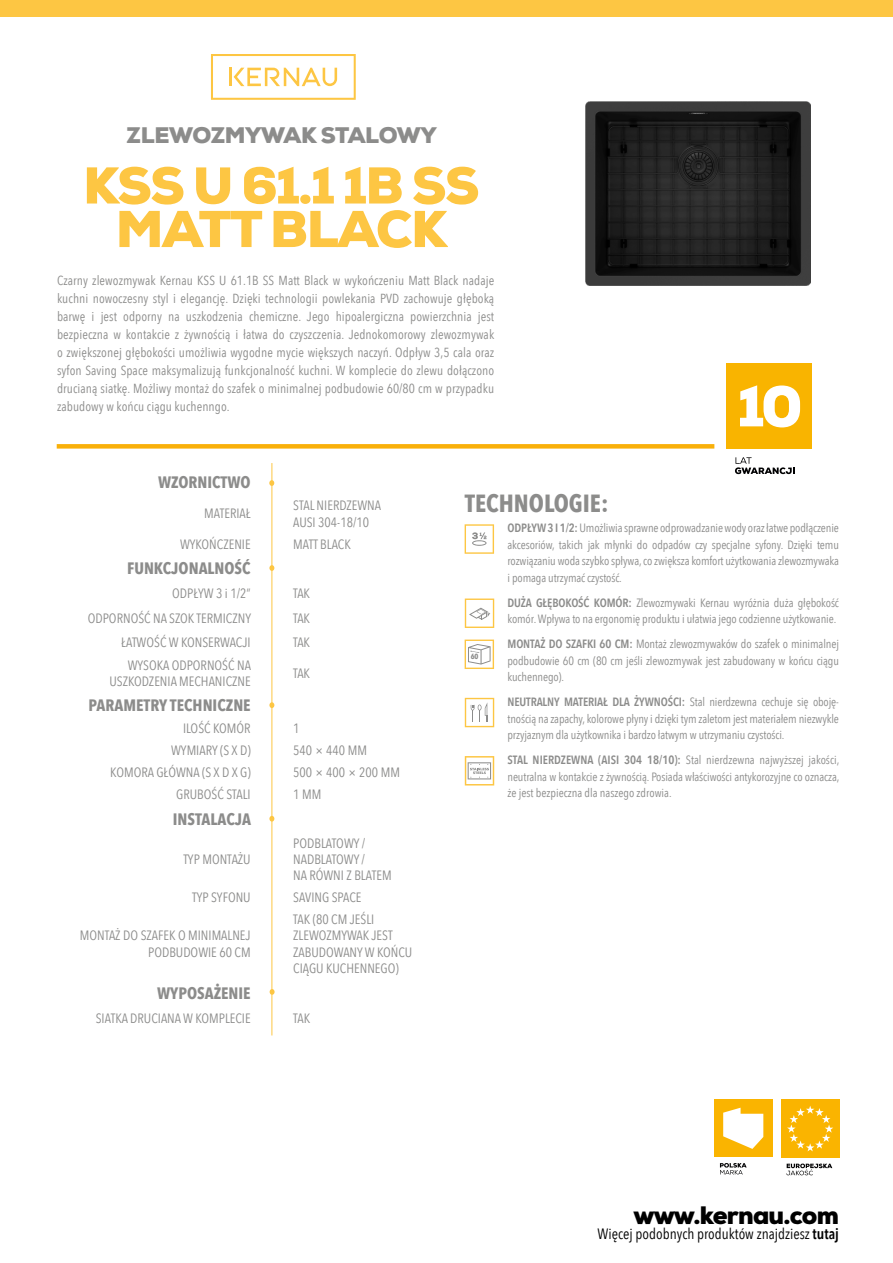
<style>
.page{position:relative;width:893px;height:1263px;background:#fff}
.page>*{position:absolute;margin:0;border:0;box-sizing:border-box;transform-origin:0 0}
.t1{font:900 51.6px/43.5px "Nexa";letter-spacing:-.025em;color:#fdc643;text-align:center}
.t2{font:900 25.2px "Nexa";letter-spacing:-.03em;color:#000}
.t3{font:700 24.75px "Avenir Next Condensed";color:#8c8c8b}
.t4{font:900 22.5px "Nexa";letter-spacing:-.015em;color:#8c8c8b}
.t5{font:700 16.5px "Avenir Next Condensed";color:#8c8c8b}
.t6{font:15px "Avenir Next Condensed";color:#000}
.t7{font:13.5px/16.2px "Avenir Next Condensed";color:#8c8c8b}
.t8{font:13.2px/18px "Avenir Next Condensed";letter-spacing:.005em;color:#8c8c8b;text-align:justify}
.t9{font:12px/16.5px "Avenir Next Condensed";letter-spacing:-.01em;color:#8c8c8b;text-align:justify}
.t10{font:700 7.5px "Avenir Next Condensed";color:#8c8c8b}
.s1{font-weight:600}
</style>
<div class="page">
<div style="left:727px;top:364px;width:85px;height:85px;background:#f9b400"></div>
<svg style="left:735px;top:457px;width:60px;height:17px"></svg>
<svg style="left:740px;top:385px;width:60px;height:42px"></svg>
<div style="left:0;top:0;width:893px;height:16px;background:#fdc643"></div>
<hr style="left:272px;top:463px;width:1px;height:572px;background:#fdc643">
<svg style="left:269px;top:702px;width:5px;height:6px"></svg>
<svg style="left:269px;top:565px;width:5px;height:6px"></svg>
<svg style="left:269px;top:816px;width:5px;height:5px"></svg>
<div style="left:57px;top:444px;width:657px;height:5px;background:#f9b009"></div>
<img style="left:586px;top:102px;width:225px;height:183px">
<svg style="left:211px;top:54px;width:145px;height:46px"></svg>
<svg style="left:269px;top:480px;width:5px;height:6px"></svg>
<svg style="left:465px;top:756px;width:29px;height:29px"></svg>
<svg style="left:465px;top:698px;width:29px;height:29px"></svg>
<svg style="left:465px;top:524px;width:29px;height:30px"></svg>
<svg style="left:465px;top:598px;width:29px;height:30px"></svg>
<div style="left:781px;top:1099px;width:59px;height:59px;background:#fab400"></div>
<svg style="left:787px;top:1106px;width:46px;height:45px"></svg>
<svg style="left:786px;top:1163px;width:46px;height:12px"></svg>
<div style="left:714px;top:1099px;width:58px;height:58px;background:#fab400"></div>
<svg style="left:720px;top:1163px;width:27px;height:11px"></svg>
<svg style="left:723px;top:1108px;width:40px;height:41px"></svg>
<svg style="left:465px;top:639px;width:29px;height:30px"></svg>
<svg style="left:270px;top:989px;width:5px;height:6px"></svg>
<h3 class="t4" style="left:127px;top:121px;width:312px">ZLEWOZMYWAK STALOWY</h3>
<h1 class="t1" style="left:83px;top:164px;width:398px">KSS U 61.1 1B SS<br>MATT BLACK</h1>
<p class="t8" style="left:57px;top:271px;width:439px">Czarny zlewozmywak Kernau KSS U 61.1B SS Matt Black w wykończeniu Matt Black nadaje kuchni nowoczesny styl i elegancję. Dzięki technologii powlekania PVD zachowuje głęboką barwę i jest odporny na uszkodzenia chemiczne. Jego hipoalergiczna powierzchnia jest bezpieczna w kontakcie z żywnością i łatwa do czyszczenia. Jednokomorowy zlewozmywak o zwiększonej głębokości umożliwia wygodne mycie większych naczyń. Odpływ 3,5 cala oraz syfon Saving Space maksymalizują funkcjonalność kuchni. W komplecie do zlewu dołączono drucianą siatkę. Możliwy montaż do szafek o minimalnej podbudowie 60/80 cm w przypadku zabudowy w końcu ciągu kuchenngo.</p>
<h3 class="t5" style="left:158px;top:472px;width:94px">WZORNICTWO</h3>
<p class="t7" style="left:204px;top:505px;width:48px">MATERIAŁ</p>
<p class="t7" style="left:293px;top:497px;width:89px">STAL NIERDZEWNA<br>AUSI 304-18/10</p>
<p class="t7" style="left:180px;top:535px;width:72px">WYKOŃCZENIE</p>
<p class="t7" style="left:293px;top:535px;width:59px">MATT BLACK</p>
<h3 class="t5" style="left:127px;top:558px;width:125px">FUNKCJONALNOŚĆ</h3>
<p class="t7" style="left:172px;top:585px;width:80px">ODPŁYW 3 i 1/2”</p>
<p class="t7" style="left:293px;top:585px;width:18px">TAK</p>
<p class="t7" style="left:88px;top:609px;width:165px">ODPORNOŚĆ NA SZOK TERMICZNY</p>
<p class="t7" style="left:293px;top:609px;width:18px">TAK</p>
<p class="t7" style="left:121px;top:633px;width:131px">ŁATWOŚĆ W KONSERWACJI</p>
<p class="t7" style="left:293px;top:633px;width:18px">TAK</p>
<p class="t7" style="left:109px;top:657px;width:143px;text-align:right">WYSOKA ODPORNOŚĆ NA<br>USZKODZENIA MECHANICZNE</p>
<p class="t7" style="left:293px;top:665px;width:18px">TAK</p>
<h3 class="t5" style="left:89px;top:695px;width:164px">PARAMETRY TECHNICZNE</h3>
<p class="t7" style="left:183px;top:720px;width:69px">ILOŚĆ KOMÓR</p>
<p class="t7" style="left:293px;top:720px;width:8px">1</p>
<p class="t7" style="left:171px;top:742px;width:81px">WYMIARY (S X D)</p>
<p class="t7" style="left:293px;top:742px;width:75px">540 × 440 MM</p>
<p class="t7" style="left:110px;top:764px;width:142px">KOMORA GŁÓWNA (S X D X G)</p>
<p class="t7" style="left:293px;top:764px;width:108px">500 × 400 × 200 MM</p>
<p class="t7" style="left:176px;top:786px;width:76px">GRUBOŚĆ STALI</p>
<p class="t7" style="left:293px;top:786px;width:30px">1 MM</p>
<h3 class="t5" style="left:173px;top:809px;width:80px">INSTALACJA</h3>
<p class="t7" style="left:183px;top:850px;width:69px">TYP MONTAŻU</p>
<p class="t7" style="left:293px;top:834px;width:100px">PODBLATOWY /<br>NADBLATOWY /<br>NA RÓWNI Z BLATEM</p>
<p class="t7" style="left:192px;top:889px;width:60px">TYP SYFONU</p>
<p class="t7" style="left:293px;top:889px;width:70px">SAVING SPACE</p>
<p class="t7" style="left:80px;top:927px;width:172px;text-align:right">MONTAŻ DO SZAFEK O MINIMALNEJ<br>PODBUDOWIE 60 CM</p>
<p class="t7" style="left:293px;top:911px;width:121px">TAK (80 CM JEŚLI<br>ZLEWOZMYWAK JEST<br>ZABUDOWANY W KOŃCU<br>CIĄGU KUCHENNEGO)</p>
<h3 class="t5" style="left:157px;top:983px;width:95px">WYPOSAŻENIE</h3>
<p class="t7" style="left:96px;top:1009px;width:156px">SIATKA DRUCIANA W KOMPLECIE</p>
<p class="t7" style="left:293px;top:1009px;width:19px">TAK</p>
<h3 class="t3" style="left:465px;top:488px;width:145px">TECHNOLOGIE:</h3>
<p class="t10" style="left:471px;top:651px;width:9px">60</p>
<p class="t9" style="left:507px;top:519px;width:333px"><span class="s1">ODPŁYW 3 I 1/2:</span> Umożliwia sprawne odprowadzanie wody oraz łatwe podłączenie akcesoriów, takich jak młynki do odpadów czy specjalne syfony. Dzięki temu rozwiązaniu woda szybko spływa, co zwiększa komfort użytkowania zlewozmywaka i pomaga utrzymać czystość.</p>
<p class="t9" style="left:507px;top:594px;width:333px"><span class="s1">DUŻA GŁĘBOKOŚĆ KOMÓR:</span> Zlewozmywaki Kernau wyróżnia duża głębokość komór. Wpływa to na ergonomię produktu i ułatwia jego codzienne użytkowanie.</p>
<p class="t9" style="left:507px;top:635px;width:333px"><span class="s1">MONTAŻ DO SZAFKI 60 CM:</span> Montaż zlewozmywaków do szafek o minimalnej podbudowie 60 cm (80 cm jeśli zlewozmywak jest zabudowany w końcu ciągu kuchennego).</p>
<p class="t9" style="left:507px;top:693px;width:333px"><span class="s1">NEUTRALNY MATERIAŁ DLA ŻYWNOŚCI:</span> Stal nierdzewna cechuje się oboję&shy;tnością na zapachy, kolorowe płyny i dzięki tym zaletom jest materiałem niezwykle przyjaznym dla użytkownika i bardzo łatwym w utrzymaniu czystości.</p>
<p class="t9" style="left:507px;top:751px;width:333px"><span class="s1">STAL NIERDZEWNA (AISI 304 18/10):</span> Stal nierdzewna najwyższej jakości, neutralna w kontakcie z żywnością. Posiada właściwości antykorozyjne co oznacza, że jest bezpieczna dla naszego zdrowia.</p>
<h2 class="t2" style="left:633px;top:1199px;width:207px">www.kernau.com</h2>
<p class="t6" style="left:598px;top:1221px;width:243px">Więcej podobnych produktów znajdziesz <span class="s1">tutaj</span></p>
</div>
